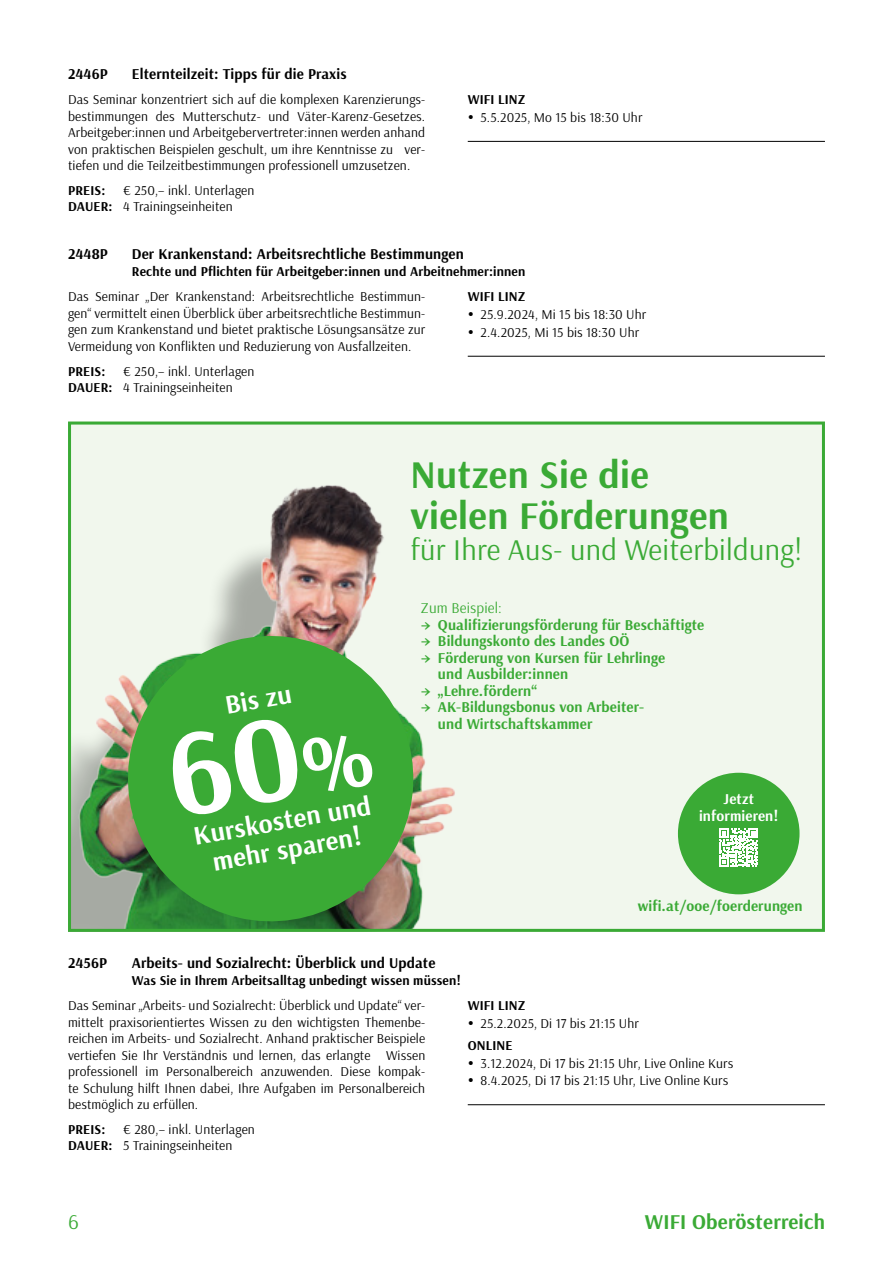
<style>
.page{position:relative;width:893px;height:1263px;background:#fff}
.page>*{position:absolute;margin:0;border:0;box-sizing:border-box;transform-origin:0 0}
.t1{font:700 39px/40.5px "Arsenal";letter-spacing:.01em;color:#3aaa35}
.t2{font:30px "Arsenal";letter-spacing:.01em;color:#3aaa35}
.t3{font:700 26.7px/28.5px "Arsenal";color:#fff;text-align:center}
.t4{font:700 21px "Arsenal";letter-spacing:.01em;color:#3aaa35}
.t5{font:21px "Arsenal";color:#3aaa35}
.t6{font:700 15px/16.5px "Arsenal";letter-spacing:.01em;color:#3aaa35}
.t7{font:700 15px "Arsenal";letter-spacing:.01em;color:#000}
.t8{font:700 15px/16.5px "Arsenal";letter-spacing:.01em;color:#fff;text-align:center}
.t9{font:15px "Arsenal";letter-spacing:.01em;color:#3aaa35}
.t10{font:13.5px/16.5px "Arsenal";letter-spacing:.01em;color:#000}
.t11{font:700 13.5px "Arsenal";letter-spacing:.01em;color:#000}
.s1{font-weight:700}
</style>
<div class="page">
<hr style="left:468px;top:141px;width:357px;height:1px;background:#000">
<hr style="left:468px;top:356px;width:357px;height:1px;background:#000">
<div style="left:68px;top:422px;width:757px;height:510px;background:#f1f7ed"></div>
<img style="left:72px;top:485px;width:383px;height:443px">
<svg style="left:108px;top:616px;width:326px;height:312px;fill:#3aaa35"></svg>
<div style="left:678px;top:773px;width:121px;height:121px;background:#3aaa35;border-radius:50%"></div>
<svg style="left:719px;top:829px;width:39px;height:38px"></svg>
<div style="left:68px;top:422px;width:757px;height:510px;border:3px solid #3aaa35"></div>
<hr style="left:468px;top:1104px;width:357px;height:1px;background:#000">
<div style="left:166px;top:715px;width:209px;height:103px;background:#3aaa35"></div>
<p class="t7" style="left:68px;top:63px;width:41px">2446P</p>
<p class="t7" style="left:132px;top:63px;width:216px">Elternteilzeit: Tipps für die Praxis</p>
<p class="t10" style="left:68px;top:91px;width:359px;text-align:justify">Das Seminar konzentriert sich auf die komplexen Karenzierungs&shy;bestimmungen des Mutterschutz- und Väter-Karenz-Gesetzes.<br>Arbeitgeber:innen und Arbeitgebervertreter:innen werden anhand von praktischen Beispielen geschult, um ihre Kenntnisse zu ver&shy;tiefen und die Teilzeitbestimmungen professionell umzusetzen.</p>
<p class="t11" style="left:68px;top:181px;width:39px">PREIS:</p>
<p class="t10" style="left:68px;top:182px;width:188px;text-indent:55px">€ 250,– inkl. Unterlagen<br><span class="s1">DAUER:</span> 4 Trainingseinheiten</p>
<p class="t11" style="left:468px;top:90px;width:59px">WIFI LINZ</p>
<p class="t10" style="left:480px;top:109px;width:163px">5.5.2025, Mo 15 bis 18:30 Uhr</p>
<p class="t7" style="left:68px;top:244px;width:41px">2448P</p>
<p class="t7" style="left:132px;top:244px;width:334px">Der Krankenstand: Arbeitsrechtliche Bestimmungen</p>
<p class="t11" style="left:132px;top:262px;width:395px">Rechte und Pflichten für Arbeitgeber:innen und Arbeitnehmer:innen</p>
<p class="t10" style="left:68px;top:288px;width:359px;text-align:justify">Das Seminar „Der Krankenstand: Arbeitsrechtliche Bestimmun&shy;gen“ vermittelt einen Überblick über arbeitsrechtliche Bestimmun&shy;gen zum Krankenstand und bietet praktische Lösungsansätze zur Vermeidung von Konflikten und Reduzierung von Ausfallzeiten.</p>
<p class="t11" style="left:68px;top:361px;width:39px">PREIS:</p>
<p class="t11" style="left:468px;top:287px;width:59px">WIFI LINZ</p>
<p class="t10" style="left:480px;top:305px;width:167px;line-height:17.7px">25.9.2024, Mi 15 bis 18:30 Uhr<br>2.4.2025, Mi 15 bis 18:30 Uhr</p>
<p class="t10" style="left:68px;top:362px;width:188px;text-indent:55px">€ 250,– inkl. Unterlagen<br><span class="s1">DAUER:</span> 4 Trainingseinheiten</p>
<h3 class="t3" style="left:223px;top:691px;width:69px;rotate:-10deg">Bis zu</h3>
<h1 class="t1" style="left:410px;top:454px;width:320px">Nutzen Sie die vielen Förderungen</h1>
<h2 class="t2" style="left:410px;top:530px;width:394px">für Ihre Aus- und Weiterbildung!</h2>
<p class="t9" style="left:421px;top:598px;width:83px">Zum Beispiel:</p>
<p class="t6" style="left:421px;top:616px;width:285px">→ Qualifizierungsförderung für Beschäftigte</p>
<p class="t6" style="left:421px;top:633px;width:210px">→ Bildungskonto des Landes OÖ</p>
<p class="t6" style="left:438px;top:649px;width:229px;text-indent:-17px">→ Förderung von Kursen für Lehrlinge und Ausbilder:innen</p>
<p class="t6" style="left:421px;top:682px;width:118px">→ „Lehre.fördern“</p>
<p class="t6" style="left:438px;top:699px;width:208px;text-indent:-17px">→ AK-Bildungsbonus von Arbeiter&shy;und Wirtschaftskammer</p>
<h3 class="t3" style="left:191px;top:822px;width:181px;rotate:-10deg">Kurskosten und mehr sparen!</h3>
<p class="t8" style="left:699px;top:791px;width:81px">Jetzt informieren!</p>
<p class="t6" style="left:638px;top:897px;width:166px">wifi.at/ooe/foerderungen</p>
<p class="t7" style="left:68px;top:952px;width:41px">2456P</p>
<p class="t7" style="left:132px;top:952px;width:305px">Arbeits- und Sozialrecht: Überblick und Update</p>
<p class="t11" style="left:132px;top:970px;width:331px">Was Sie in Ihrem Arbeitsalltag unbedingt wissen müssen!</p>
<p class="t10" style="left:68px;top:997px;width:359px;text-align:justify">Das Seminar „Arbeits- und Sozialrecht: Überblick und Update“ ver&shy;mittelt praxisorientiertes Wissen zu den wichtigsten Themenbe&shy;reichen im Arbeits- und Sozialrecht. Anhand praktischer Beispiele vertiefen Sie Ihr Verständnis und lernen, das erlangte Wissen professionell im Personalbereich anzuwenden. Diese kompak&shy;te Schulung hilft Ihnen dabei, Ihre Aufgaben im Personalbereich bestmöglich zu erfüllen.</p>
<p class="t11" style="left:68px;top:1120px;width:39px">PREIS:</p>
<p class="t11" style="left:468px;top:996px;width:59px">WIFI LINZ</p>
<p class="t10" style="left:480px;top:1014px;width:160px">25.2.2025, Di 17 bis 21:15 Uhr</p>
<p class="t11" style="left:468px;top:1036px;width:46px">ONLINE</p>
<p class="t10" style="left:480px;top:1054px;width:254px;line-height:17.7px">3.12.2024, Di 17 bis 21:15 Uhr, Live Online Kurs<br>8.4.2025, Di 17 bis 21:15 Uhr, Live Online Kurs</p>
<p class="t10" style="left:68px;top:1121px;width:188px;text-indent:55px">€ 280,– inkl. Unterlagen<br><span class="s1">DAUER:</span> 5 Trainingseinheiten</p>
<h3 class="t5" style="left:68px;top:1207px;width:12px">6</h3>
<h3 class="t4" style="left:645px;top:1207px;width:182px">WIFI Oberösterreich</h3>
</div>
